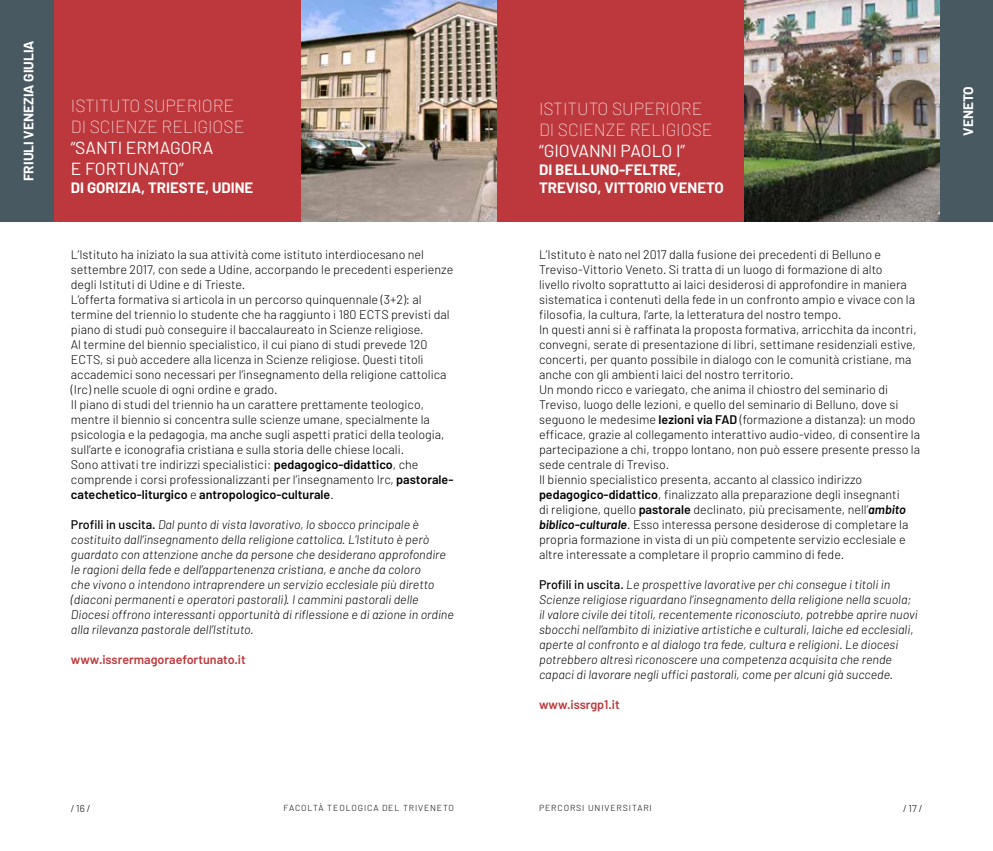
<style>
.page{position:relative;width:993px;height:851px;background:#fff}
.page>*{position:absolute;margin:0;border:0;box-sizing:border-box;transform-origin:0 0}
.t1{font:100 17.5px/21px "Barlow";color:#fff}
.t2{font:17.5px/21px "Barlow";color:#fff}
.t3{font:700 15px/18px "Barlow";color:#fff}
.t4{font:700 13.75px "Barlow";color:#fff}
.t5{font:300 12.5px/15px "Barlow";color:#000}
.t6{font:italic 300 12.5px/15px "Barlow";color:#000}
.t7{font:600 12.5px "Barlow";color:#bd383c}
.t8{font:300 10px "Barlow";color:#000}
.t9{font:300 8.75px "Barlow";letter-spacing:.1em;color:#000}
.s1{font-weight:600}
.s2{font-weight:500;font-style:normal}
.s3{font-weight:600;font-style:italic}
</style>
<div class="page">
<div style="left:53px;top:0;width:248px;height:221px;background:#bd383c"></div>
<div style="left:496px;top:0;width:248px;height:221px;background:#bd383c"></div>
<div style="left:0;top:0;width:53px;height:221px;background:#495961"></div>
<div style="left:939px;top:0;width:53px;height:221px;background:#495961"></div>
<img style="left:301px;top:0;width:195px;height:221px">
<img style="left:744px;top:0;width:195px;height:221px">
<p class="t4" style="left:20px;top:181px;width:142px;rotate:-90deg">FRIULI VENEZIA GIULIA</p>
<h1 class="t1" style="left:71px;top:95px;width:175px">ISTITUTO SUPERIORE<br>DI SCIENZE RELIGIOSE</h1>
<h1 class="t2" style="left:71px;top:137px;width:144px">“SANTI ERMAGORA<br>E FORTUNATO”</h1>
<p class="t3" style="left:71px;top:178px;width:184px">DI GORIZIA, TRIESTE, UDINE</p>
<p class="t5" style="left:71px;top:246px;width:384px">L’Istituto ha iniziato la sua attività come istituto interdiocesano nel settembre 2017, con sede a Udine, accorpando le precedenti esperienze degli Istituti di Udine e di Trieste.<br>L’offerta formativa si articola in un percorso quinquennale (3+2): al termine del triennio lo studente che ha raggiunto i 180 ECTS previsti dal piano di studi può conseguire il baccalaureato in Scienze religiose.<br>Al termine del biennio specialistico, il cui piano di studi prevede 120<br>ECTS, si può accedere alla licenza in Scienze religiose. Questi titoli accademici sono necessari per l’insegnamento della religione cattolica (Irc) nelle scuole di ogni ordine e grado.<br>Il piano di studi del triennio ha un carattere prettamente teologico, mentre il biennio si concentra sulle scienze umane, specialmente la psicologia e la pedagogia, ma anche sugli aspetti pratici della teologia, sull’arte e iconografia cristiana e sulla storia delle chiese locali.<br>Sono attivati tre indirizzi specialistici: <span class="s1">pedagogico-didattico</span>, che comprende i corsi professionalizzanti per l’insegnamento Irc, <span class="s1">pastorale&shy;catechetico-liturgico</span> e <span class="s1">antropologico-culturale</span>.</p>
<p class="t6" style="left:71px;top:516px;width:384px"><span class="s2">Profili in uscita.</span> Dal punto di vista lavorativo, lo sbocco principale è costituito dall’insegnamento della religione cattolica. L’Istituto è però guardato con attenzione anche da persone che desiderano approfondire le ragioni della fede e dell’appartenenza cristiana, e anche da coloro<br>che vivono o intendono intraprendere un servizio ecclesiale più diretto (diaconi permanenti e operatori pastorali). I cammini pastorali delle Diocesi offrono interessanti opportunità di riflessione e di azione in ordine alla rilevanza pastorale dell’Istituto.</p>
<p class="t7" style="left:71px;top:651px;width:176px">www.issrermagoraefortunato.it</p>
<h1 class="t1" style="left:539px;top:98px;width:175px">ISTITUTO SUPERIORE<br>DI SCIENZE RELIGIOSE</h1>
<h1 class="t2" style="left:539px;top:140px;width:148px">“GIOVANNI PAOLO I”</h1>
<p class="t3" style="left:539px;top:160px;width:186px">DI BELLUNO-FELTRE,<br>TREVISO, VITTORIO VENETO</p>
<p class="t5" style="left:539px;top:246px;width:382px">L’Istituto è nato nel 2017 dalla fusione dei precedenti di Belluno e Treviso-Vittorio Veneto. Si tratta di un luogo di formazione di alto<br>livello rivolto soprattutto ai laici desiderosi di approfondire in maniera sistematica i contenuti della fede in un confronto ampio e vivace con la filosofia, la cultura, l’arte, la letteratura del nostro tempo.<br>In questi anni si è raffinata la proposta formativa, arricchita da incontri, convegni, serate di presentazione di libri, settimane residenziali estive, concerti, per quanto possibile in dialogo con le comunità cristiane, ma anche con gli ambienti laici del nostro territorio.<br>Un mondo ricco e variegato, che anima il chiostro del seminario di Treviso, luogo delle lezioni, e quello del seminario di Belluno, dove si seguono le medesime <span class="s1">lezioni via FAD</span> (formazione a distanza): un modo efficace, grazie al collegamento interattivo audio-video, di consentire la partecipazione a chi, troppo lontano, non può essere presente presso la sede centrale di Treviso.<br>Il biennio specialistico presenta, accanto al classico indirizzo <span class="s1">pedagogico-didattico</span>, finalizzato alla preparazione degli insegnanti<br>di religione, quello <span class="s1">pastorale</span> declinato, più precisamente, nell’<span class="s3">ambito biblico-culturale</span>. Esso interessa persone desiderose di completare la propria formazione in vista di un più competente servizio ecclesiale e altre interessate a completare il proprio cammino di fede.</p>
<p class="t6" style="left:539px;top:576px;width:380px"><span class="s2">Profili in uscita.</span> Le prospettive lavorative per chi consegue i titoli in Scienze religiose riguardano l’insegnamento della religione nella scuola; il valore civile dei titoli, recentemente riconosciuto, potrebbe aprire nuovi sbocchi nell’ambito di iniziative artistiche e culturali, laiche ed ecclesiali, aperte al confronto e al dialogo tra fede, cultura e religioni. Le diocesi potrebbero altresì riconoscere una competenza acquisita che rende capaci di lavorare negli uffici pastorali, come per alcuni già succede.</p>
<p class="t7" style="left:539px;top:696px;width:82px">www.issrgp1.it</p>
<p class="t8" style="left:71px;top:801px;width:21px">/ 16 /</p>
<p class="t9" style="left:283px;top:802px;width:172px">FACOLTÀ TEOLOGICA DEL TRIVENETO</p>
<p class="t9" style="left:539px;top:802px;width:114px">PERCORSI UNIVERSITARI</p>
<p class="t8" style="left:902px;top:801px;width:20px">/ 17 /</p>
<p class="t4" style="left:959px;top:136px;width:51px;rotate:-90deg">VENETO</p>
</div>
